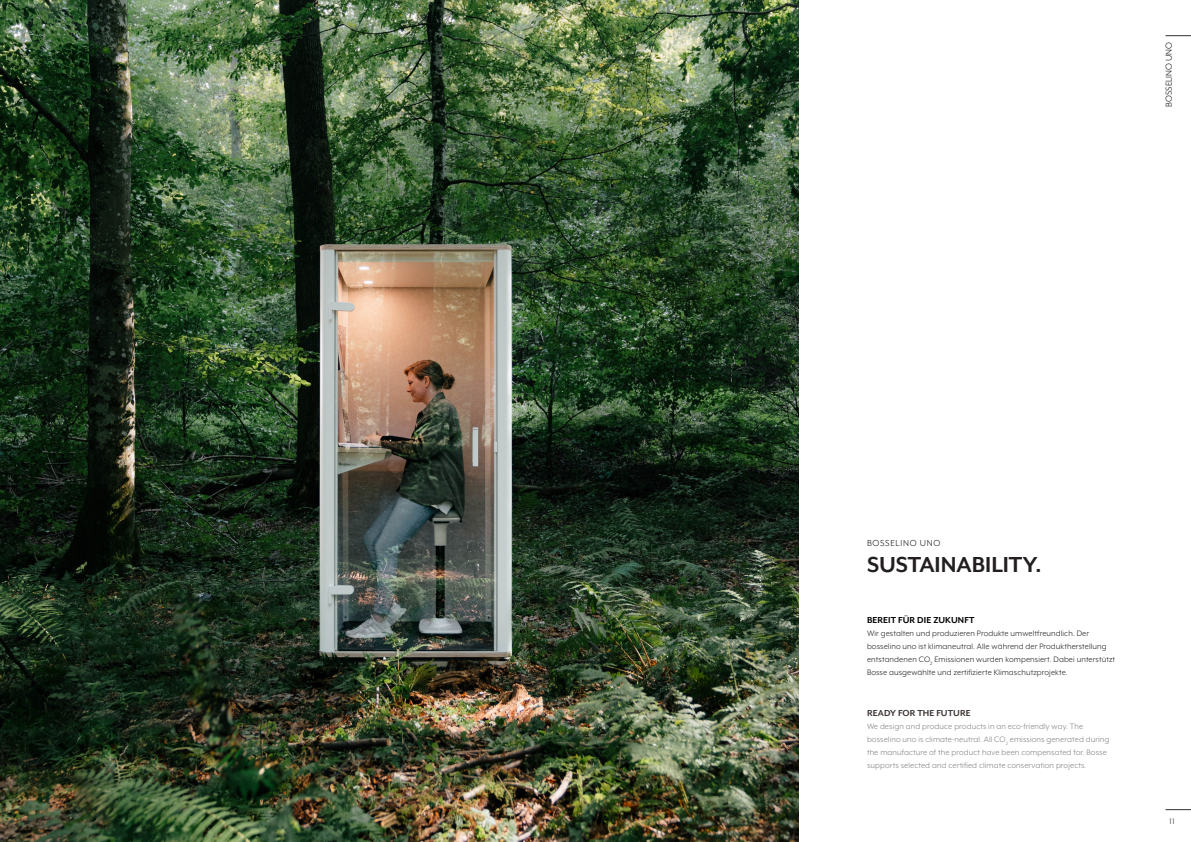
<style>
.page{position:relative;width:1191px;height:842px;background:#fff}
.page>*{position:absolute;margin:0;border:0;box-sizing:border-box;transform-origin:0 0}
.Fließtext_DE{font:700 25px "Mr Eaves XL Mod OT";letter-spacing:-.005em;color:#231f20}
.h3_auf_schwarz{font:700 10px "Mr Eaves XL Mod OT";letter-spacing:.01em;color:#000}
.Fließtext_DE_7_5pt{font:700 10px "Mr Eaves XL Mod OT";letter-spacing:.005em;color:#3b3532}
.Fließtext_DE-2{font:10px "Mr Eaves XL Mod OT";color:#231f20}
.Fließtext_DE-3{font:10px "Mr Eaves XL Mod OT";letter-spacing:.075em;color:#231f20}
.Fließtext_DE_7_5pt-2{font:9px/13px "Mr Eaves XL Mod OT";letter-spacing:.01em;color:#231f20}
.Fließtext_DE_7_5pt-3{font:9px/13px "Mr Eaves XL Mod OT";letter-spacing:.01em;color:#808285}
.t1{font:9px "Mr Eaves XL Mod OT";color:#312f30}
</style>
<div class="page">
<svg style="left:1165px;top:809px;width:26px;height:1px"></svg>
<svg style="left:1165px;top:35px;width:26px;height:1px"></svg>
<img style="left:0;top:0;width:798px;height:842px">
<p class="Fließtext_DE-2" style="left:1163px;top:107px;width:66px;rotate:-90deg">BOSSELINO UNO</p>
<p class="Fließtext_DE-3" style="left:867px;top:537px;width:75px">BOSSELINO UNO</p>
<p class="Fließtext_DE" style="left:867px;top:550px;width:176px">SUSTAINABILITY.</p>
<p class="h3_auf_schwarz" style="left:867px;top:614px;width:109px">BEREIT FÜR DIE ZUKUNFT</p>
<p class="Fließtext_DE_7_5pt-2" style="left:867px;top:626px;width:250px">Wir gestalten und produzieren Produkte umweltfreundlich. Der bosselino uno ist klimaneutral. Alle während der Produktherstellung entstandenen CO<sub>2</sub> Emissionen wurden kompensiert. Dabei unterstützt Bosse ausgewählte und zertifizierte Klimaschutzprojekte.</p>
<p class="Fließtext_DE_7_5pt" style="left:867px;top:708px;width:105px">READY FOR THE FUTURE</p>
<p class="Fließtext_DE_7_5pt-3" style="left:867px;top:720px;width:244px">We design and produce products in an eco-friendly way. The bosselino uno is climate-neutral. All CO<sub>2</sub> emissions generated during the manufacture of the product have been compensated for. Bosse supports selected and certified climate conservation projects.</p>
<p class="t1" style="left:1169px;top:816px;width:7px">11</p>
</div>
